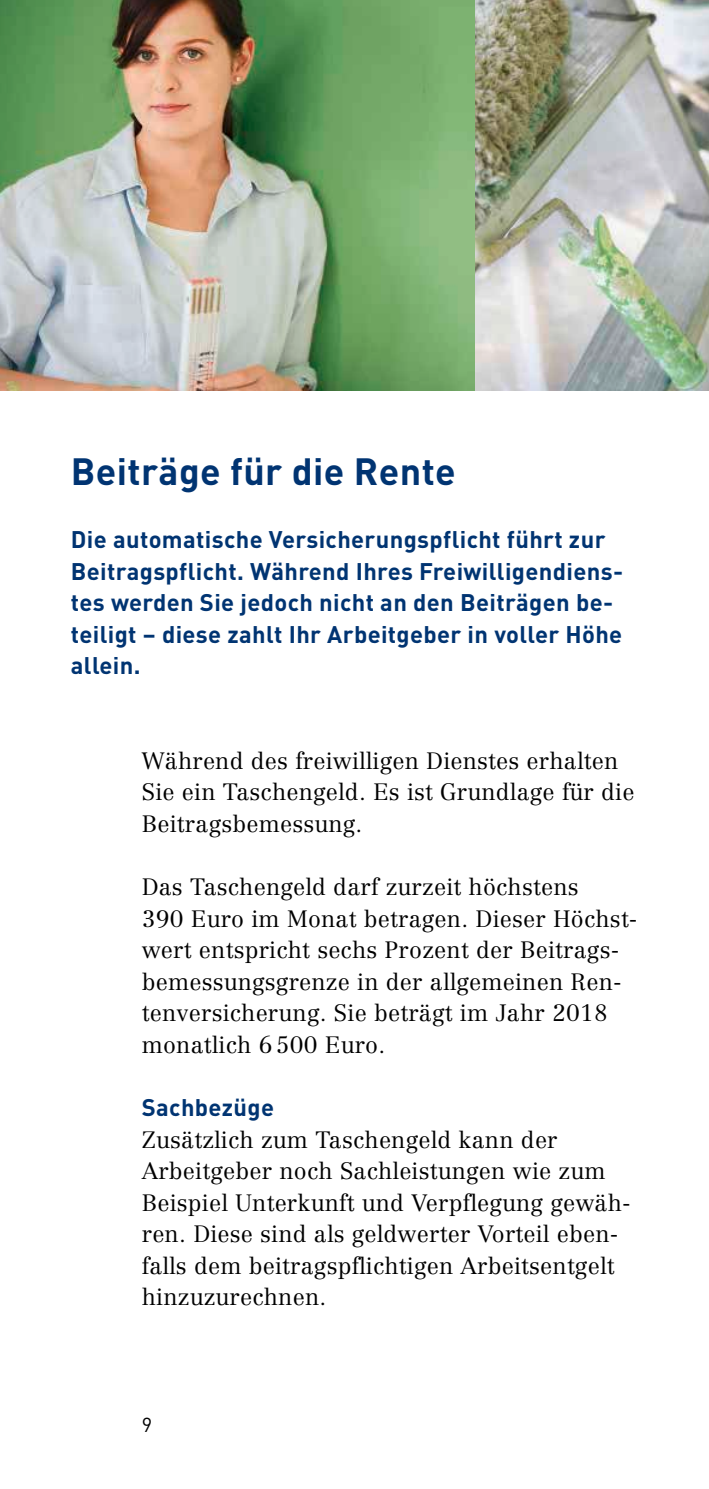
<style>
.page{position:relative;width:709px;height:1489px;background:#fff}
.page>*{position:absolute;margin:0;border:0;box-sizing:border-box;transform-origin:0 0}
.t1{font:700 37.5px "DIN";letter-spacing:.01em;color:#003472}
.t2{font:700 23.75px/31.5px "DIN";letter-spacing:.015em;color:#003472}
.t3{font:300 23.25px/31.5px "Centennial";letter-spacing:.01em;color:#000}
.t4{font:20px "DIN";color:#000}
</style>
<div class="page">
<img style="left:0;top:0;width:709px;height:390px">
<h2 class="t1" style="left:71px;top:447px;width:386px">Beiträge für die Rente</h2>
<p class="t2" style="left:71px;top:522px;width:553px">Die automatische Versicherungspflicht führt zur Beitragspflicht. Während Ihres Freiwilligendiens&shy;tes werden Sie jedoch nicht an den Beiträgen be&shy;teiligt – diese zahlt Ihr Arbeitgeber in voller Höhe allein.</p>
<p class="t3" style="left:142px;top:744px;width:494px">Während des freiwilligen Dienstes erhalten<br>Sie ein Taschengeld. Es ist Grundlage für die<br>Beitragsbemessung.</p>
<p class="t3" style="left:142px;top:871px;width:497px">Das Taschengeld darf zurzeit höchstens<br>390 Euro im Monat betragen. Dieser Höchst&shy;wert entspricht sechs Prozent der Beitrags&shy;bemessungsgrenze in der allgemeinen Ren&shy;tenversicherung. Sie beträgt im Jahr 2018 monatlich 6500 Euro.</p>
<h3 class="t2" style="left:142px;top:1090px;width:134px">Sachbezüge</h3>
<p class="t3" style="left:142px;top:1123px;width:490px">Zusätzlich zum Taschengeld kann der Arbeitgeber noch Sachleistungen wie zum Beispiel Unterkunft und Verpflegung gewäh&shy;ren. Diese sind als geldwerter Vorteil eben&shy;falls dem beitragspflichtigen Arbeitsentgelt hinzuzurechnen.</p>
<p class="t4" style="left:142px;top:1411px;width:12px">9</p>
</div>
